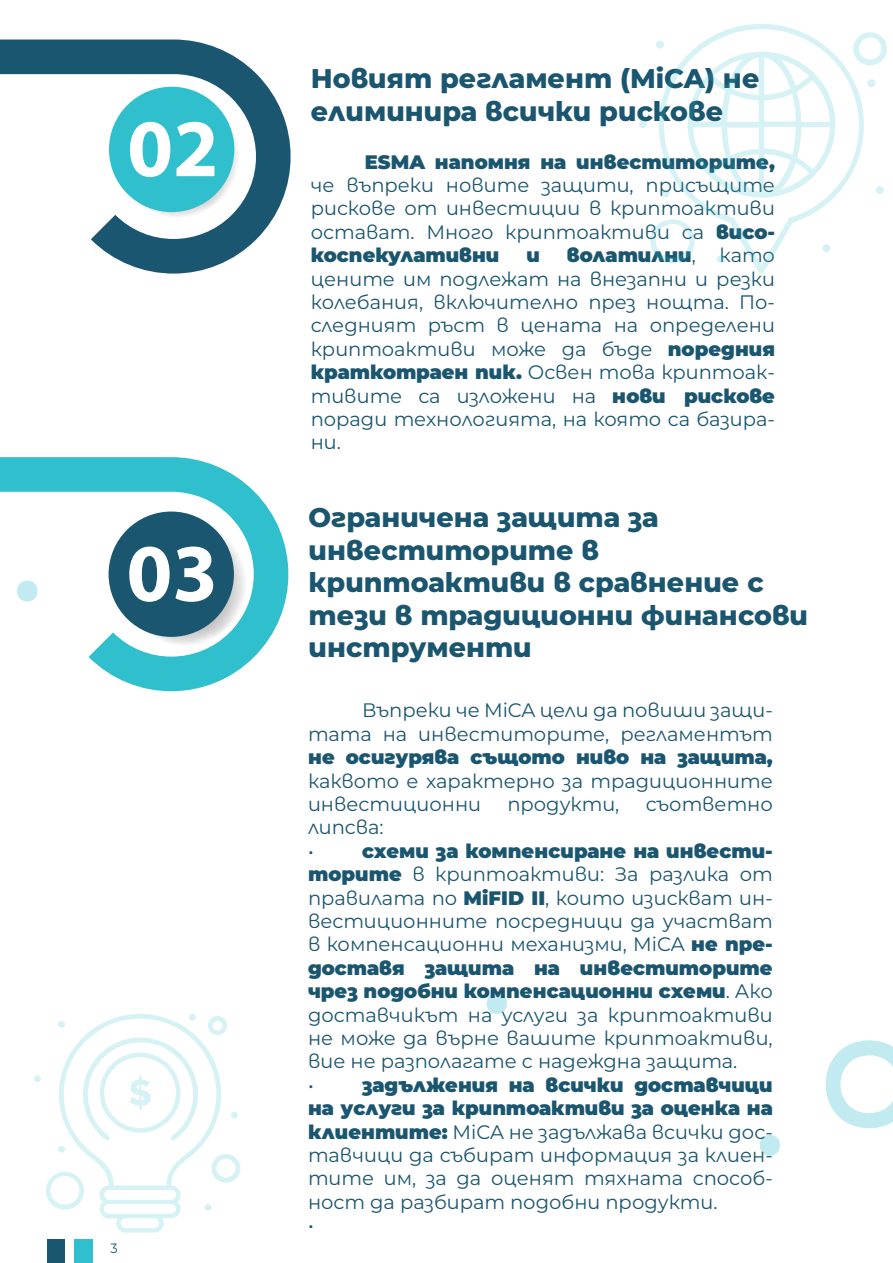
<style>
.page{position:relative;width:893px;height:1263px;background:#fff}
.page>*{position:absolute;margin:0;border:0;box-sizing:border-box;transform-origin:0 0}
.t1{font:800 27px/32.4px "Montserrat";color:#1b5670}
.t2{font:19.5px/23.4px "Montserrat";color:#1b5670}
.t3{font:900 19.5px "Montserrat";color:#1b5670}
.t4{font:13.5px "Montserrat";color:#1b5670;scale:.94 1}
.s1{font-weight:900}
</style>
<div class="page">
<svg style="left:0;top:40px;width:291px;height:234px"></svg>
<div style="left:74px;top:1239px;width:19px;height:24px;background:#2fbfcd"></div>
<div style="left:47px;top:1239px;width:18px;height:24px;background:#1b5670"></div>
<svg style="left:760px;top:1135px;width:20px;height:21px"></svg>
<svg style="left:487px;top:993px;width:20px;height:21px"></svg>
<svg style="left:826px;top:1040px;width:67px;height:88px"></svg>
<svg style="left:0;top:457px;width:289px;height:234px"></svg>
<div style="left:109px;top:511px;width:125px;height:126px;background:#1b5670;border-radius:50%"></div>
<svg style="left:121px;top:521px;width:126px;height:125px"></svg>
<div style="left:109px;top:87px;width:125px;height:125px;background:#2fbfcd;border-radius:50%"></div>
<svg style="left:114px;top:93px;width:125px;height:125px"></svg>
<div style="left:34px;top:1075px;width:7px;height:7px;background:#d6f2f5;border-radius:50%"></div>
<svg style="left:46px;top:1014px;width:194px;height:218px"></svg>
<div style="left:876px;top:186px;width:8px;height:8px;background:#d6f2f5;border-radius:50%"></div>
<div style="left:867px;top:79px;width:8px;height:8px;background:#d6f2f5;border-radius:50%"></div>
<svg style="left:656px;top:41px;width:8px;height:8px"></svg>
<div style="left:639px;top:120px;width:8px;height:8px;background:#d6f2f5;border-radius:50%"></div>
<svg style="left:659px;top:24px;width:205px;height:250px"></svg>
<svg style="left:688px;top:52px;width:147px;height:146px"></svg>
<svg style="left:853px;top:32px;width:34px;height:33px"></svg>
<svg style="left:650px;top:219px;width:45px;height:44px"></svg>
<p class="t4" style="left:110px;top:1239px;width:9px">3</p>
<h1 class="t1" style="left:311px;top:61px;width:450px">Новият регламент (MiCA) не елиминира всички рискове</h1>
<p class="t3" style="left:365px;top:149px;width:412px">ESMA напомня на инвеститорите,</p>
<p class="t2" style="left:311px;top:173px;width:466px;text-align:justify">че въпреки новите защити, присъщите рискове от инвестиции в криптоактиви остават. Много криптоактиви са <span class="s1">висо&shy;коспекулативни</span></p>
<p class="t2" style="left:311px;top:243px;width:466px;text-align:justify;text-indent:256px"><span class="s1">волатилни</span>, като цените им подлежат на внезапни и резки колебания, включително през нощта. По&shy;следният ръст в цената на определени криптоактиви може да бъде <span class="s1">поредния краткотраен пик.</span> Освен това криптоак&shy;тивите са изложени на <span class="s1">нови рискове </span>поради технологията, на която са базира&shy;ни.</p>
<p class="t3" style="left:526px;top:242px;width:15px">и</p>
<h1 class="t1" style="left:309px;top:500px;width:501px">Ограничена защита за инвеститорите в криптоактиви в сравнение с тези в традиционни финансови инструменти</h1>
<p class="t2" style="left:308px;top:698px;width:466px;text-align:right">Въпреки че MiCA цели да повиши защи&shy;тата на инвеститорите, регламентът</p>
<p class="t3" style="left:308px;top:744px;width:466px">не осигурява същото ниво на защита,</p>
<p class="t2" style="left:308px;top:768px;width:466px">каквото е характерно за традиционните инвестиционни</p>
<p class="t2" style="left:507px;top:792px;width:113px">продукти,</p>
<p class="t2" style="left:646px;top:792px;width:128px">съответно</p>
<p class="t2" style="left:308px;top:815px;width:77px">липсва: •</p>
<p class="t2" style="left:308px;top:839px;width:466px;text-indent:54px"><span class="s1">схеми за компенсиране на инвести&shy;торите</span> в криптоактиви: За разлика от правилата по <span class="s1">MiFID II</span>, които изискват ин&shy;вестиционните посредници да участват в компенсационни механизми, MiCA <span class="s1">не пре&shy;доставя защита на инвеститорите чрез подобни компенсационни схеми</span>. Ако доставчикът на услуги за криптоактиви не може да върне вашите криптоактиви, вие не разполагате с надеждна защита.<br>•</p>
<p class="t2" style="left:308px;top:1073px;width:466px;text-indent:54px"><span class="s1">задължения на всички доставчици на услуги за криптоактиви за оценка на клиентите:</span> MiCA не задължава всички дос&shy;тавчици да събират информация за клиен&shy;тите им, за да оценят тяхната способ&shy;ност да разбират подобни продукти.<br>•</p>
</div>
